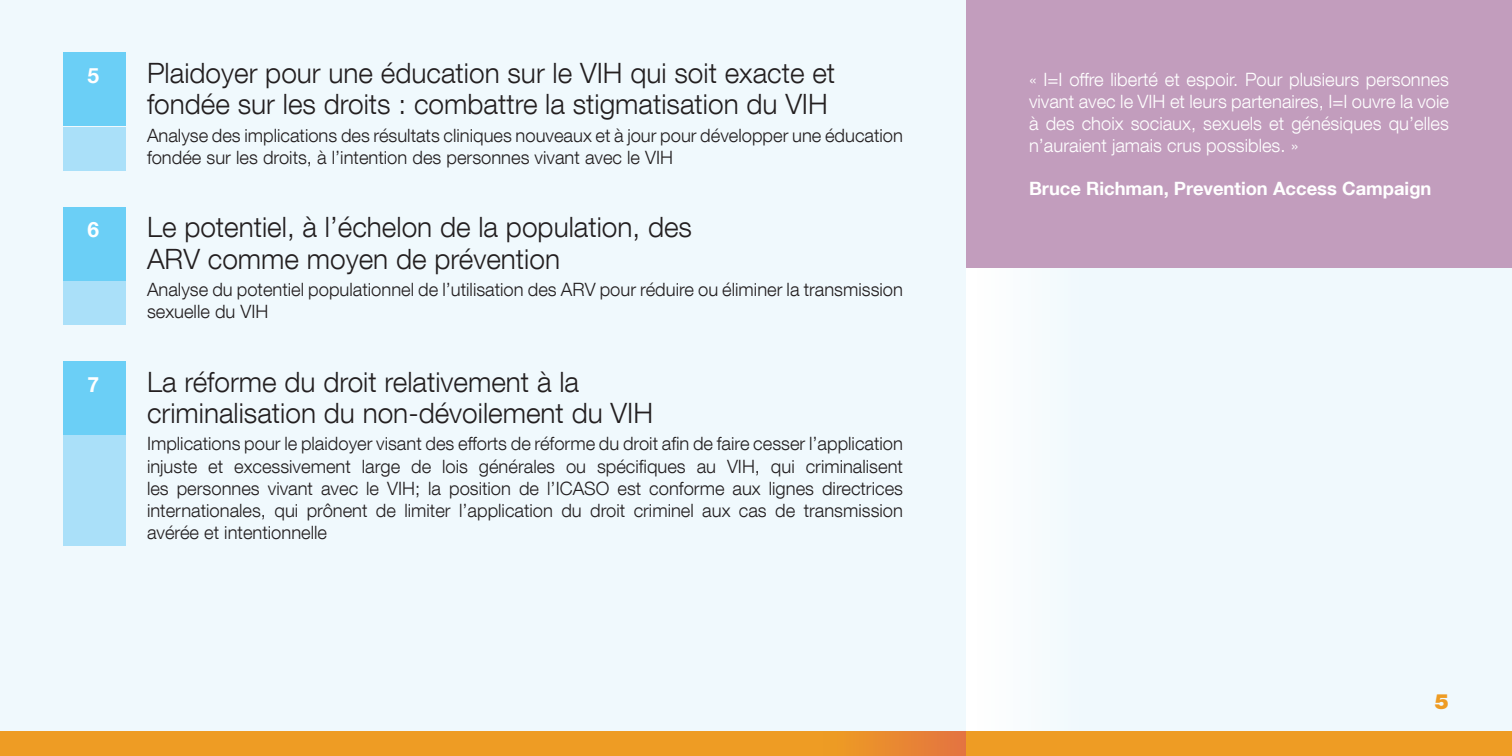
<style>
.page{position:relative;width:1512px;height:756px;background:#f0f9fd}
.page>*{position:absolute;margin:0;border:0;box-sizing:border-box;transform-origin:0 0}
.t1{font:300 28px/31.5px "Helvetica Neue LT Com";color:#231f20}
.t2{font:700 21px "Helvetica Neue LT Com";color:#fff}
.t3{font:900 21px "Helvetica Neue";color:#ee9c24}
.Bullet_Emphasis{font:300 18.38px/22.1px "Helvetica Neue LT Com";color:#231f20}
.t4{font:300 18.38px/22.1px "Helvetica Neue LT Com";color:#fff;text-align:justify}
.t5{font:700 18.38px "Helvetica Neue LT Com";color:#fff}
</style>
<div class="page">
<div style="left:966px;top:0;width:126px;height:756px;background:#f8fcfe"></div>
<div style="left:0;top:731px;width:1512px;height:25px;background:#ee9c24"></div>
<div style="left:823px;top:731px;width:143px;height:25px;background:linear-gradient(to right,#ee9e22,#e37341)"></div>
<div style="left:63px;top:52px;width:63px;height:74px;background:#6bcff6"></div>
<div style="left:63px;top:127px;width:63px;height:44px;background:#aae0f9"></div>
<div style="left:63px;top:207px;width:63px;height:73px;background:#6bcff6"></div>
<div style="left:63px;top:281px;width:63px;height:44px;background:#aae0f9"></div>
<div style="left:63px;top:361px;width:63px;height:74px;background:#6bcff6"></div>
<div style="left:63px;top:436px;width:63px;height:110px;background:#aae0f9"></div>
<div style="left:966px;top:0;width:546px;height:268px;background:#c29dbd"></div>
<p class="t2" style="left:88px;top:62px;width:13px">5</p>
<p class="t1" style="left:147px;top:57px;width:690px">Plaidoyer pour une éducation sur le VIH qui soit exacte et fondée sur les droits : combattre la stigmatisation du VIH</p>
<p class="Bullet_Emphasis" style="left:147px;top:124px;width:758px">Analyse des implications des résultats cliniques nouveaux et à jour pour développer une éducation fondée sur les droits, à l’intention des personnes vivant avec le VIH</p>
<p class="t2" style="left:88px;top:217px;width:13px">6</p>
<p class="t1" style="left:147px;top:211px;width:547px">Le potentiel, à l’échelon de la population, des<br>ARV comme moyen de prévention</p>
<p class="Bullet_Emphasis" style="left:147px;top:278px;width:758px">Analyse du potentiel populationnel de l’utilisation des ARV pour réduire ou éliminer la transmission sexuelle du VIH</p>
<p class="t2" style="left:88px;top:371px;width:13px">7</p>
<p class="t1" style="left:147px;top:365px;width:508px">La réforme du droit relativement à la criminalisation du non-dévoilement du VIH</p>
<p class="Bullet_Emphasis" style="left:147px;top:433px;width:758px;text-align:justify">Implications pour le plaidoyer visant des efforts de réforme du droit afin de faire cesser l’application injuste et excessivement large de lois générales ou spécifiques au VIH, qui criminalisent les personnes vivant avec le VIH; la position de l’ICASO est conforme aux lignes directrices internationales, qui prônent de limiter l’application du droit criminel aux cas de transmission avérée et intentionnelle</p>
<p class="t4" style="left:1029px;top:68px;width:422px">« I=I offre liberté et espoir. Pour plusieurs personnes vivant avec le VIH et leurs partenaires, I=I ouvre la voie à des choix sociaux, sexuels et génésiques qu’elles n’auraient jamais crus possibles. »</p>
<p class="t5" style="left:1029px;top:177px;width:404px">Bruce Richman, Prevention Access Campaign</p>
<p class="t3" style="left:1435px;top:689px;width:16px">5</p>
</div>
